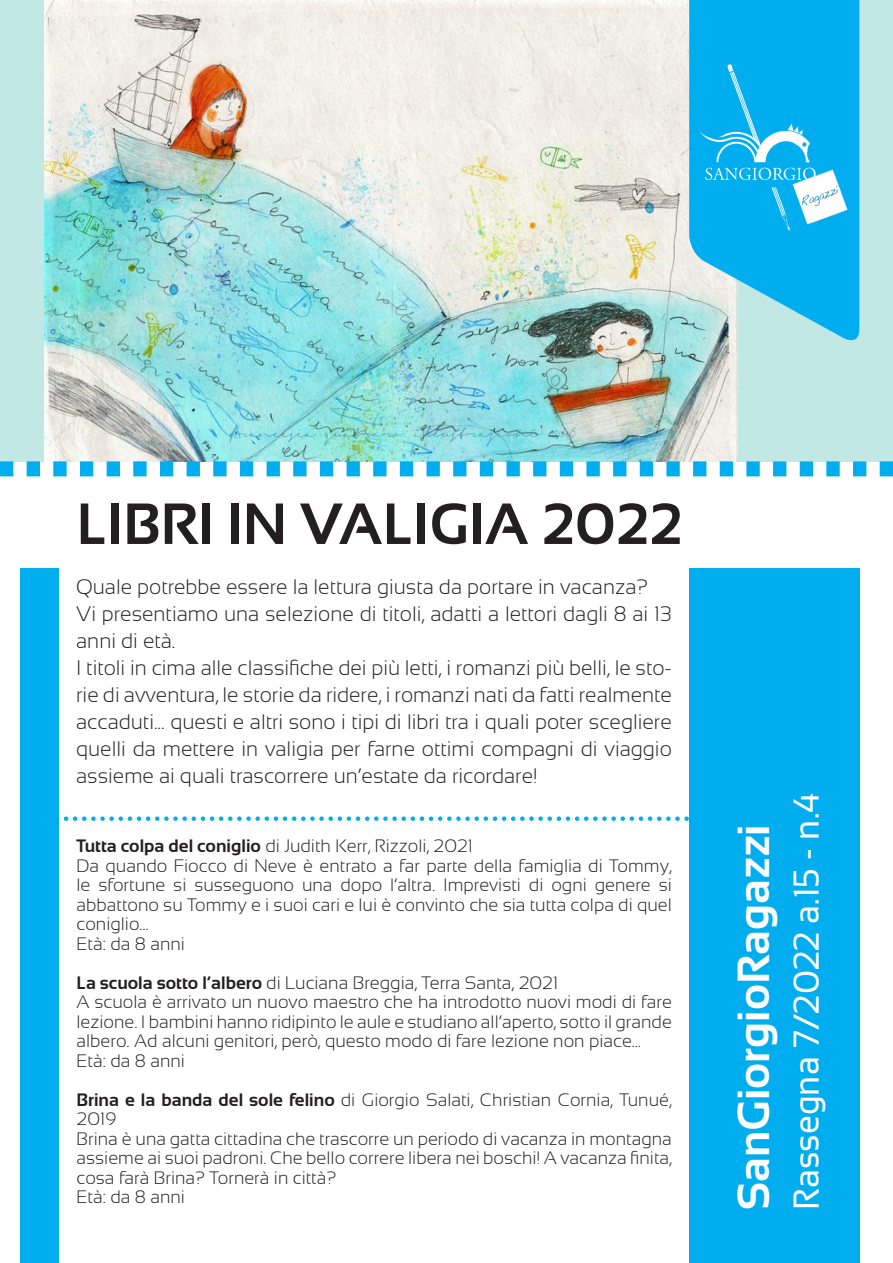
<style>
.page{position:relative;width:893px;height:1263px;background:#fff}
.page>*{position:absolute;margin:0;border:0;box-sizing:border-box;transform-origin:0 0}
.t1{font:700 57.9px "Sansation";color:#231f20}
.t2{font:700 45px "Sansation";color:#fff}
.t3{font:36px "Sansation";color:#fff;scale:.95 1}
.t4{font:300 21px/27px "Sansation";color:#231f20}
.Predefinito{font:300 18px/19.5px "Sansation";color:#231f20;text-align:justify}
.s1{font-weight:700}
</style>
<div class="page">
<div style="left:0;top:0;width:893px;height:461px;background:#c1e8e5"></div>
<img style="left:45px;top:0;width:693px;height:461px">
<div style="left:21px;top:569px;width:38px;height:694px;background:#00aeef"></div>
<div style="left:689px;top:569px;width:170px;height:694px;background:#00aeef"></div>
<svg style="left:689px;top:0;width:170px;height:347px;fill:#00aeef"></svg>
<img style="left:695px;top:62px;width:158px;height:174px">
<svg style="left:0;top:461px;width:893px;height:15px"></svg>
<svg style="left:59px;top:816px;width:630px;height:5px"></svg>
<p class="t1" style="left:77px;top:491px;width:607px">LIBRI IN VALIGIA 2022</p>
<p class="t4" style="left:76px;top:573px;width:573px">Quale potrebbe essere la lettura giusta da portare in vacanza?</p>
<p class="t4" style="left:76px;top:600px;width:597px">Vi presentiamo una selezione di titoli, adatti a lettori dagli 8 ai 13 anni di età.</p>
<p class="t4" style="left:76px;top:654px;width:597px;text-align:justify">I titoli in cima alle classifiche dei più letti, i romanzi più belli, le sto&shy;rie di avventura, le storie da ridere, i romanzi nati da fatti realmente accaduti... questi e altri sono i tipi di libri tra i quali poter scegliere quelli da mettere in valigia per farne ottimi compagni di viaggio assieme ai quali trascorrere un’estate da ricordare!</p>
<p class="Predefinito" style="left:77px;top:836px;width:398px"><span class="s1">Tutta colpa del coniglio</span> di Judith Kerr, Rizzoli, 2021</p>
<p class="Predefinito" style="left:77px;top:856px;width:597px">Da quando Fiocco di Neve è entrato a far parte della famiglia di Tommy, le sfortune si susseguono una dopo l’altra. Imprevisti di ogni genere si abbattono su Tommy e i suoi cari e lui è convinto che sia tutta colpa di quel coniglio…</p>
<p class="Predefinito" style="left:77px;top:934px;width:110px">Età: da 8 anni</p>
<p class="Predefinito" style="left:77px;top:973px;width:483px"><span class="s1">La scuola sotto l’albero</span> di Luciana Breggia, Terra Santa, 2021</p>
<p class="Predefinito" style="left:77px;top:992px;width:597px">A scuola è arrivato un nuovo maestro che ha introdotto nuovi modi di fare lezione. I bambini hanno ridipinto le aule e studiano all’aperto, sotto il grande albero. Ad alcuni genitori, però, questo modo di fare lezione non piace…</p>
<p class="Predefinito" style="left:77px;top:1051px;width:110px">Età: da 8 anni</p>
<p class="Predefinito" style="left:77px;top:1090px;width:597px"><span class="s1">Brina e la banda del sole felino</span> di Giorgio Salati, Christian Cornia, Tunué,<br>2019</p>
<p class="Predefinito" style="left:77px;top:1129px;width:597px">Brina è una gatta cittadina che trascorre un periodo di vacanza in montagna assieme ai suoi padroni. Che bello correre libera nei boschi! A vacanza finita, cosa farà Brina? Tornerà in città?</p>
<p class="Predefinito" style="left:77px;top:1187px;width:110px">Età: da 8 anni</p>
<p class="t2" style="left:728px;top:1210px;width:387px;rotate:-90deg">SanGiorgioRagazzi</p>
<p class="t3" style="left:786px;top:1210px;width:441px;rotate:-90deg">Rassegna 7/2022 a.15 - n.4</p>
</div>
